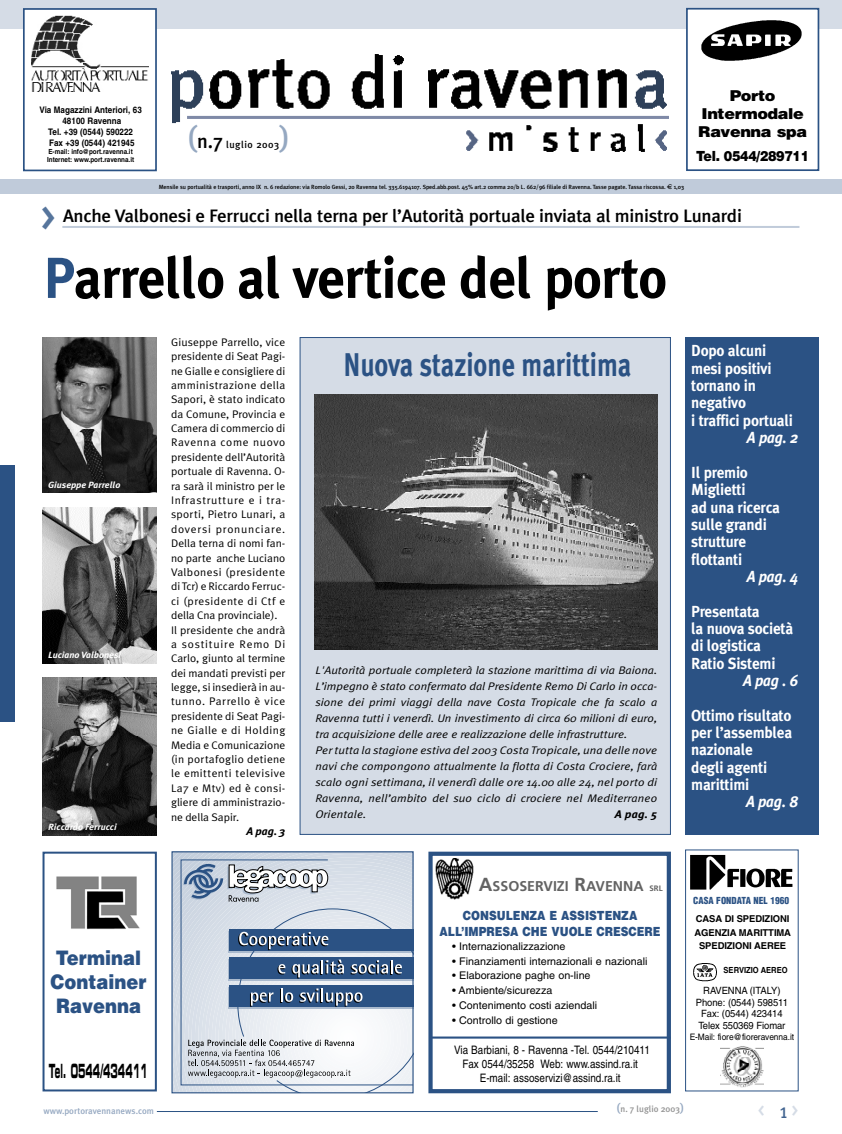
<style>
.page{position:relative;width:842px;height:1134px;background:#fff}
.page>*{position:absolute;margin:0;border:0;box-sizing:border-box;transform-origin:0 0}
.t1{font:700 57.7px "Meta Plus";letter-spacing:-.015em;color:#000;scale:.95 1}
.t2{font:40px "Meta Plus Medium Caps";color:#56759c}
.t3{font:700 32.8px "Meta Plus";color:#2b5284;scale:.8 1}
.t4{font:500 30px "Meta Plus";color:#95a8c1}
.t5{font:900 20px/24px "Helvetica";color:#2b5284;scale:.9 1}
.t6{font:19.6px "Eurostile Bold Extended Two";color:#000;scale:.38 1}
.t7{font:500 18px "Meta Plus";letter-spacing:-.015em;color:#000;scale:1.05 1}
.t8{font:18px "Meta Plus Medium Caps";color:#d5dce6}
.t9{font:700 16px/17.3px "Meta Plus";letter-spacing:-.015em;color:#fff;scale:.95 1}
.t10{font:italic 700 16px "Meta Plus";letter-spacing:-.015em;color:#fff;scale:.95 1}
.t11{font:16px "Meta Plus Medium Caps";color:#416390}
.t12{font:900 15px/18px "Helvetica";letter-spacing:-.025em;color:#000;text-align:center;scale:1.07 1}
.t13{font:700 14.2px "Frutiger";color:#636363}
.t14{font:900 14px "Helvetica";letter-spacing:-.025em;color:#000;scale:.91 1}
.t15{font:900 12.6px/15.1px "Helvetica";color:#2b5284;text-align:center;scale:.85 1}
.t16{font:11.7px/14px "Helvetica";color:#000;text-align:center;scale:.85 1}
.t17{font:11px/14.4px "Meta Plus Normal";color:#000;scale:1.05 1}
.t18{font:italic 11px/16px "Meta Plus Normal";color:#000;scale:1.1 1}
.t19{font:italic 700 11px "Meta Plus";letter-spacing:.005em;color:#000;scale:1.05 1}
.t20{font:italic 700 11px "Meta Plus";letter-spacing:.005em;color:#000;scale:1.1 1}
.t21{font:10.6px "Helvetica";color:#000}
.t22{font:10px/11.5px "Helvetica";letter-spacing:-.01em;color:#000;text-align:center;scale:.94 1}
.t23{font:500 10px "Meta Plus";letter-spacing:.05em;color:#000}
.t24{font:700 9.4px/13.6px "Helvetica";letter-spacing:-.01em;color:#000;text-align:center}
.t25{font:900 condensed 9.4px "Helvetica";color:#2b5284}
.t26{font:700 9px/10.8px "Helvetica";color:#000;text-align:center;scale:.9 1}
.t27{font:italic 700 9px "Meta Plus";color:#fff;scale:1.05 1}
.t28{font:500 9px "Meta Plus";color:#95a8c1}
.t29{font:500 9px "Meta Plus";color:#939393}
.t30{font:8.9px "Helvetica";letter-spacing:-.01em;color:#000;scale:.94 1}
.t31{font:700 8.4px "Helvetica";color:#000;scale:.9 1}
.t32{font:700 7px/8.4px "Helvetica";color:#000;scale:.9 1}
.t33{font:500 6px "Meta Plus";letter-spacing:-.01em;color:#000}
.s1{font-size:30px;color:#95a8c1}
.s2{font-size:20px}
.s3{font-family:"Euro font";font-weight:400}
.s4{color:#2b5284}
.s5{font-size:18.9px}
.s6{font-size:7.9px}
.s7{font-size:12px;color:#95a8c1}
</style>
<div class="page">
<div style="left:685px;top:337px;width:157px;height:498px;background:#2b5284"></div>
<div style="left:0;top:0;width:842px;height:28px;background:#d5dce6"></div>
<img style="left:172px;top:54px;width:497px;height:98px">
<div style="left:0;top:179px;width:842px;height:15px;background:#c0cbda"></div>
<hr style="left:62px;top:226px;width:737px;height:2px;background:#c0cbda">
<hr style="left:157px;top:1111px;width:441px;height:1px;background:#2b5284">
<div style="left:819px;top:207px;width:23px;height:885px;background:#fff"></div>
<div style="left:0;top:465px;width:14px;height:256px;background:#2b5284"></div>
<img style="left:690px;top:854px;width:36px;height:36px">
<div style="left:685px;top:849px;width:114px;height:242px;border:1px solid #2b5284"></div>
<img style="left:727px;top:868px;width:66px;height:20px">
<img style="left:693px;top:963px;width:24px;height:19px">
<img style="left:721px;top:1046px;width:43px;height:41px">
<div style="left:686px;top:8px;width:133px;height:163px;background:#fff;border:2px solid #2b5284"></div>
<img style="left:701px;top:20px;width:101px;height:41px">
<div style="left:24px;top:9px;width:132px;height:161px;background:#fff"></div>
<img style="left:32px;top:15px;width:116px;height:77px">
<div style="left:23px;top:8px;width:134px;height:163px;border:2px solid #2b5284"></div>
<div style="left:300px;top:337px;width:371px;height:498px;background:#d5dce6;border:1px solid #2b5284"></div>
<hr style="left:430px;top:1036px;width:240px;height:2px;background:#2b5284">
<img style="left:436px;top:858px;width:38px;height:41px">
<div style="left:428px;top:852px;width:243px;height:241px;border:4px solid #2b5284"></div>
<div style="left:43px;top:852px;width:114px;height:239px;background:#fff;border:2px solid #2b5284"></div>
<img style="left:56px;top:876px;width:84px;height:54px">
<img style="left:314px;top:394px;width:343px;height:255px">
<svg style="left:181px;top:860px;width:232px;height:225px"></svg>
<svg style="left:183px;top:864px;width:230px;height:229px"></svg>
<img style="left:43px;top:337px;width:114px;height:156px">
<img style="left:43px;top:507px;width:114px;height:156px">
<img style="left:43px;top:677px;width:114px;height:159px">
<p class="t26" style="left:39px;top:105px;width:115px">Via Magazzini Anteriori, 63<br>48100 Ravenna<br>Tel. +39 (0544) 590222<br>Fax +39 (0544) 421945</p>
<p class="t32" style="left:47px;top:147px;width:98px">E-mail: info@port.ravenna.it<br>Internet: www.port.ravenna.it</p>
<p class="t23" style="left:187px;top:139px;width:94px"><span class="s1">(</span><span class="s2">n.7</span> luglio 2003</p>
<h3 class="t4" style="left:280px;top:120px;width:12px">)</h3>
<p class="t33" style="left:159px;top:183px;width:527px">Mensile su portualità e trasporti, anno IX n. 6 redazione: via Romolo Gessi, 20 Ravenna tel. 335.6194107. Sped.abb.post. 45% art.2 comma 20/b L. 662/96 filiale di Ravenna. Tasse pagate. Tassa riscossa. <span class="s3">E</span> 1,03</p>
<h3 class="t12" style="left:698px;top:86px;width:103px">PORTO<br>INTERMODALE<br>RAVENNA SPA</h3>
<p class="t14" style="left:696px;top:147px;width:126px">TEL. 0544/289711</p>
<h2 class="t2" style="left:41px;top:193px;width:17px">&gt;</h2>
<h1 class="t1" style="left:43px;top:245px;width:658px"><span class="s4">P</span>arrello al vertice del porto</h1>
<h3 class="t7" style="left:63px;top:205px;width:648px">Anche Valbonesi e Ferrucci nella terna per l’Autorità portuale inviata al ministro Lunardi</h3>
<p class="t27" style="left:48px;top:479px;width:70px">Giuseppe Parrello</p>
<p class="t27" style="left:48px;top:649px;width:71px">Luciano Valbonesi</p>
<p class="t27" style="left:48px;top:822px;width:67px">Riccardo Ferrucci</p>
<p class="t17" style="left:171px;top:335px;width:110px">Giuseppe Parrello, vice presidente di Seat Pagi&shy;ne Gialle e consigliere di amministrazione della<br>Sapori, è stato indicato da Comune, Provincia e<br>Camera di commercio di<br>Ravenna come nuovo presidente dell’Autorità portuale di Ravenna. O&shy;ra sarà il ministro per le<br>Infrastrutture e i tra&shy;sporti, Pietro Lunari, a doversi pronunciare.<br>Della terna di nomi fan&shy;no parte anche Luciano<br>Valbonesi (presidente di Tcr) e Riccardo Ferruc&shy;ci (presidente di Ctf e della Cna provinciale).<br>Il presidente che andrà a sostituire Remo Di<br>Carlo, giunto al termine dei mandati previsti per legge, si insedierà in au&shy;tunno. Parrello è vice presidente di Seat Pagi&shy;ne Gialle e di Holding<br>Media e Comunicazione (in portafoglio detiene le emittenti televisive<br>La7 e Mtv) ed è consi&shy;gliere di amministrazio&shy;ne della Sapir.</p>
<p class="t19" style="left:246px;top:825px;width:39px">A pag. 3</p>
<h3 class="t5" style="left:51px;top:945px;width:108px">TERMINAL<br>CONTAINER<br>RAVENNA</h3>
<h3 class="t6" style="left:49px;top:1057px;width:261px">Tel. 0544/434411</h3>
<h3 class="t3" style="left:344px;top:345px;width:361px">Nuova stazione marittima</h3>
<p class="t18" style="left:315px;top:662px;width:312px">L'Autorità portuale completerà la stazione marittima di via Baiona.<br>L’impegno è stato confermato dal Presidente Remo Di Carlo in occa&shy;sione dei primi viaggi della nave Costa Tropicale che fa scalo a Ravenna tutti i venerdì. Un investimento di circa 60 milioni di euro, tra acquisizione delle aree e realizzazione delle infrastrutture.<br>Per tutta la stagione estiva del 2003 Costa Tropicale, una delle nove navi che compongono attualmente la flotta di Costa Crociere, farà scalo ogni settimana, il venerdì dalle ore 14.00 alle 24, nel porto di Ravenna, nell’ambito del suo ciclo di crociere nel Mediterraneo Orientale.</p>
<p class="t20" style="left:615px;top:807px;width:40px">A pag. 5</p>
<p class="t13" style="left:479px;top:878px;width:185px"><span class="s5">A</span>SSOSERVIZI <span class="s5">R</span>AVENNA <span class="s6">SRL</span></p>
<p class="t15" style="left:440px;top:908px;width:261px">CONSULENZA E ASSISTENZA<br>ALL’IMPRESA CHE VUOLE CRESCERE</p>
<p class="t21" style="left:452px;top:940px;width:115px">• Internazionalizzazione</p>
<p class="t21" style="left:452px;top:955px;width:197px">• Finanziamenti internazionali e nazionali</p>
<p class="t21" style="left:452px;top:969px;width:140px">• Elaborazione paghe on-line</p>
<p class="t21" style="left:452px;top:984px;width:102px">• Ambiente/sicurezza</p>
<p class="t21" style="left:452px;top:999px;width:147px">• Contenimento costi aziendali</p>
<p class="t21" style="left:452px;top:1014px;width:107px">• Controllo di gestione</p>
<p class="t16" style="left:454px;top:1042px;width:232px">Via Barbiani, 8 - Ravenna -Tel. 0544/210411<br>Fax 0544/35258 Web: www.assind.ra.it<br>E-mail: assoservizi@assind.ra.it</p>
<h3 class="t9" style="left:691px;top:342px;width:109px">Dopo alcuni mesi positivi tornano in negativo<br>i traffici portuali</h3>
<h3 class="t10" style="left:747px;top:428px;width:56px">A pag. 2</h3>
<h3 class="t9" style="left:691px;top:464px;width:95px">Il premio<br>Miglietti<br>ad una ricerca sulle grandi strutture flottanti</h3>
<h3 class="t10" style="left:747px;top:567px;width:56px">A pag. 4</h3>
<h3 class="t9" style="left:691px;top:602px;width:109px">Presentata<br>la nuova società di logistica<br>Ratio Sistemi</h3>
<h3 class="t10" style="left:743px;top:671px;width:60px">A pag . 6</h3>
<h3 class="t9" style="left:691px;top:706px;width:108px">Ottimo risultato per l’assemblea nazionale<br>degli agenti marittimi</h3>
<h3 class="t10" style="left:746px;top:793px;width:57px">A pag. 8</h3>
<p class="t25" style="left:693px;top:894px;width:98px">CASA FONDATA NEL 1960</p>
<p class="t24" style="left:694px;top:912px;width:98px">casa di spedizioni agenzia marittima spedizioni aeree</p>
<p class="t22" style="left:696px;top:985px;width:99px">Ravenna (Italy)<br>Phone: (0544) 598511<br>Fax: (0544) 423414<br>Telex 550369 Fiomar</p>
<p class="t30" style="left:690px;top:1032px;width:113px">E-Mail: fiore@fioreravenna.it</p>
<p class="t31" style="left:724px;top:965px;width:73px">servizio aereo</p>
<p class="t29" style="left:616px;top:1104px;width:69px"><span class="s7">(</span>n. 7 luglio 2003<span class="s7">)</span></p>
<p class="t28" style="left:44px;top:1105px;width:112px">www.portoravennanews.com</p>
<h3 class="t8" style="left:758px;top:1100px;width:8px">&lt;</h3>
<h3 class="t8" style="left:791px;top:1100px;width:8px">&gt;</h3>
<h3 class="t11" style="left:779px;top:1103px;width:10px">1</h3>
</div>
